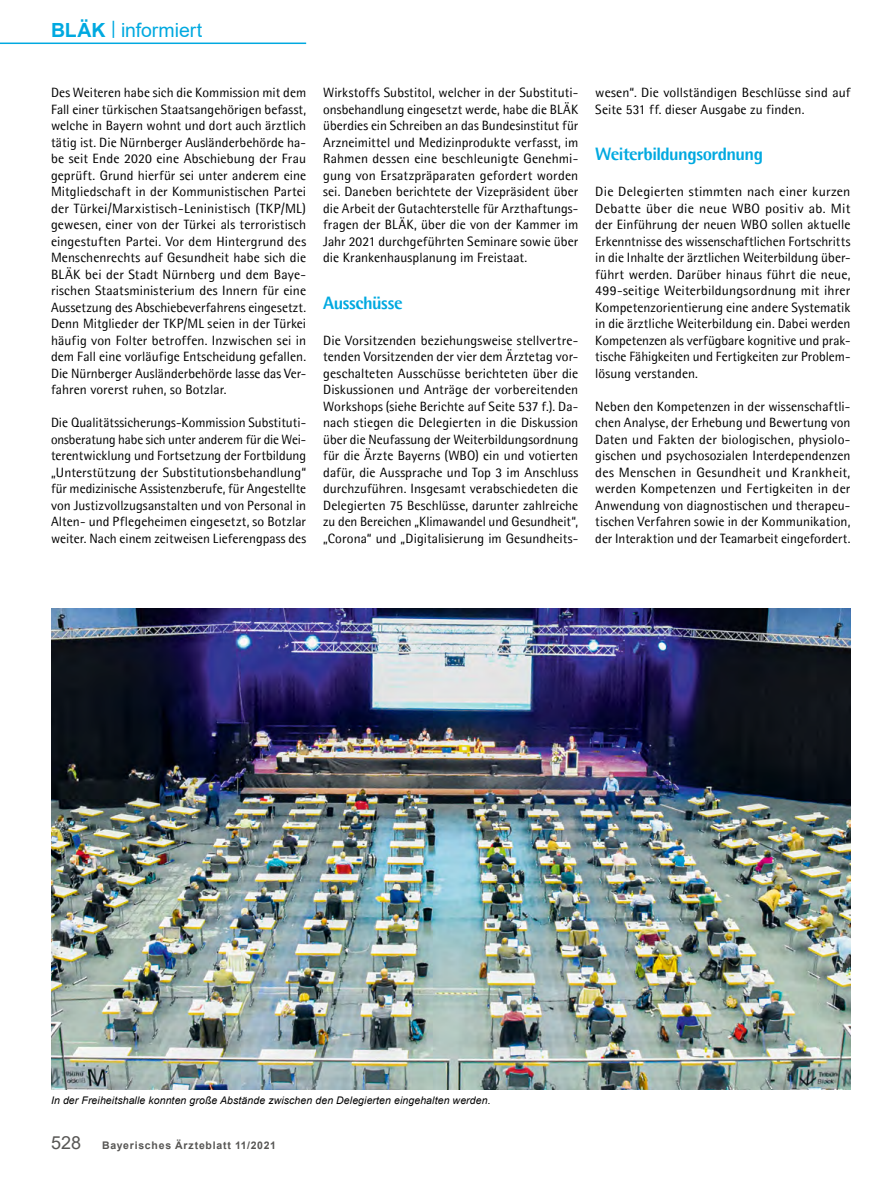
<style>
.page{position:relative;width:893px;height:1191px;background:#fff}
.page>*{position:absolute;margin:0;border:0;box-sizing:border-box;transform-origin:0 0}
.t1{font:19.5px "Arial";letter-spacing:-.005em;color:#00a9e0}
.t2{font:800 18px "Agfa Rotis Semisans";letter-spacing:-.03em;color:#00a9e0}
.t3{font:13.5px/16.5px "Agfa Rotis Semisans";color:#000;text-align:justify}
.t4{font:italic 10.5px "Arial";letter-spacing:.01em;color:#000}
.t5{font:700 10.5px "Arial";letter-spacing:.07em;color:#575654}
.s1{font-weight:700}
.s2{font-weight:400;font-size:18px}
</style>
<div class="page">
<hr style="left:0;top:43px;width:306px;height:1px;background:#00a9e0">
<img style="left:51px;top:609px;width:799px;height:481px">
<h1 class="t1" style="left:51px;top:16px;width:153px"><span class="s1">BLÄK</span> <sup>|</sup> informiert</h1>
<p class="t3" style="left:51px;top:84px;width:257px">Des Weiteren habe sich die Kommission mit dem Fall einer türkischen Staatsangehörigen befasst, welche in Bayern wohnt und dort auch ärztlich tätig ist. Die Nürnberger Ausländerbehörde ha&shy;be seit Ende 2020 eine Abschiebung der Frau geprüft. Grund hierfür sei unter anderem eine Mitgliedschaft in der Kommunistischen Partei der Türkei/Marxistisch-Leninistisch (TKP/ML) gewesen, einer von der Türkei als terroristisch eingestuften Partei. Vor dem Hintergrund des Menschenrechts auf Gesundheit habe sich die BLÄK bei der Stadt Nürnberg und dem Baye&shy;rischen Staatsministerium des Innern für eine Aussetzung des Abschiebeverfahrens eingesetzt.<br>Denn Mitglieder der TKP/ML seien in der Türkei häufig von Folter betroffen. Inzwischen sei in dem Fall eine vorläufige Entscheidung gefallen.<br>Die Nürnberger Ausländerbehörde lasse das Ver&shy;fahren vorerst ruhen, so Botzlar.</p>
<p class="t3" style="left:51px;top:414px;width:257px">Die Qualitätssicherungs-Kommission Substituti&shy;onsberatung habe sich unter anderem für die Wei&shy;terentwicklung und Fortsetzung der Fortbildung „Unterstützung der Substitutionsbehandlung“ für medizinische Assistenzberufe, für Angestellte von Justizvollzugsanstalten und von Personal in Alten- und Pflegeheimen eingesetzt, so Botzlar weiter. Nach einem zeitweisen Lieferengpass des</p>
<p class="t3" style="left:323px;top:84px;width:257px">Wirkstoffs Substitol, welcher in der Substituti&shy;onsbehandlung eingesetzt werde, habe die BLÄK überdies ein Schreiben an das Bundesinstitut für Arzneimittel und Medizinprodukte verfasst, im Rahmen dessen eine beschleunigte Genehmi&shy;gung von Ersatzpräparaten gefordert worden sei. Daneben berichtete der Vizepräsident über die Arbeit der Gutachterstelle für Arzthaftungs&shy;fragen der BLÄK, über die von der Kammer im Jahr 2021 durchgeführten Seminare sowie über die Krankenhausplanung im Freistaat.</p>
<h2 class="t2" style="left:323px;top:291px;width:81px">Ausschüsse</h2>
<p class="t3" style="left:323px;top:332px;width:257px">Die Vorsitzenden beziehungsweise stellvertre&shy;tenden Vorsitzenden der vier dem Ärztetag vor&shy;geschalteten Ausschüsse berichteten über die Diskussionen und Anträge der vorbereitenden Workshops (siehe Berichte auf Seite 537 f.). Da&shy;nach stiegen die Delegierten in die Diskussion über die Neufassung der Weiterbildungsordnung für die Ärzte Bayerns (WBO) ein und votierten dafür, die Aussprache und Top 3 im Anschluss durchzuführen. Insgesamt verabschiedeten die Delegierten 75 Beschlüsse, darunter zahlreiche zu den Bereichen „Klimawandel und Gesundheit“, „Corona“ und „Digitalisierung im Gesundheits-</p>
<p class="t3" style="left:595px;top:84px;width:257px">wesen“. Die vollständigen Beschlüsse sind auf<br>Seite 531 ff. dieser Ausgabe zu finden.</p>
<h2 class="t2" style="left:595px;top:143px;width:169px">Weiterbildungsordnung</h2>
<p class="t3" style="left:595px;top:183px;width:257px">Die Delegierten stimmten nach einer kurzen Debatte über die neue WBO positiv ab. Mit der Einführung der neuen WBO sollen aktuelle Erkenntnisse des wissenschaftlichen Fortschritts in die Inhalte der ärztlichen Weiterbildung über&shy;führt werden. Darüber hinaus führt die neue, 499-seitige Weiterbildungsordnung mit ihrer Kompetenzorientierung eine andere Systematik in die ärztliche Weiterbildung ein. Dabei werden Kompetenzen als verfügbare kognitive und prak&shy;tische Fähigkeiten und Fertigkeiten zur Problem&shy;lösung verstanden.</p>
<p class="t3" style="left:595px;top:398px;width:257px">Neben den Kompetenzen in der wissenschaftli&shy;chen Analyse, der Erhebung und Bewertung von Daten und Fakten der biologischen, physiolo&shy;gischen und psychosozialen Interdependenzen des Menschen in Gesundheit und Krankheit, werden Kompetenzen und Fertigkeiten in der Anwendung von diagnostischen und therapeu&shy;tischen Verfahren sowie in der Kommunikation, der Interaktion und der Teamarbeit eingefordert.</p>
<p class="t4" style="left:51px;top:1093px;width:441px">In der Freiheitshalle konnten große Abstände zwischen den Delegierten eingehalten werden.</p>
<p class="t5" style="left:51px;top:1137px;width:227px"><span class="s2">528</span> Bayerisches Ärzteblatt 11/2021</p>
</div>
